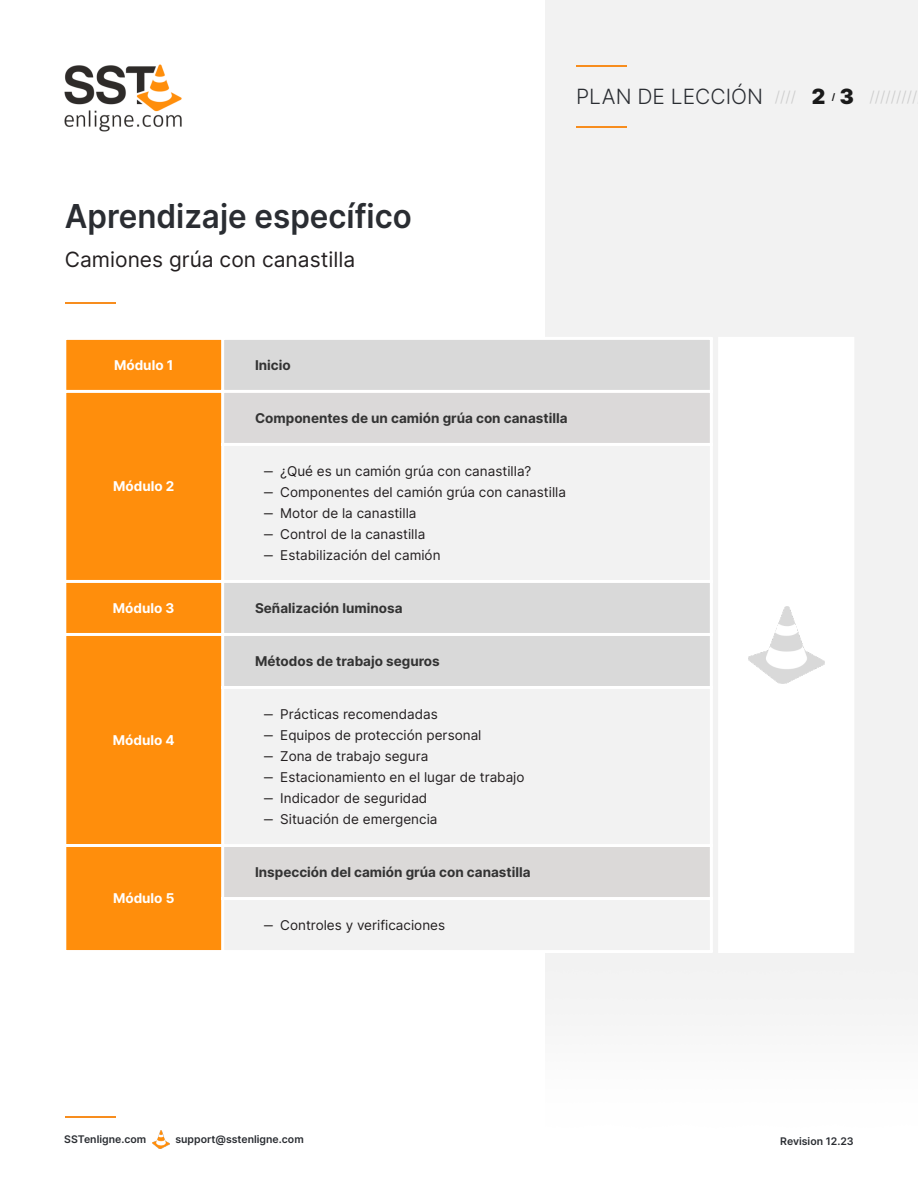
<style>
.page{position:relative;width:918px;height:1188px;background:#fff}
.page>*{position:absolute;margin:0;border:0;box-sizing:border-box;transform-origin:0 0}
.t1{font:600 33px "Inter";color:#2a2d32;scale:.95 1}
.t2{font:21px "Inter";color:#231f20}
.t3{font:300 21px "Inter";color:#2a2d32}
.t4{font:300 15px "Inter";color:#ccc}
.t5{font:13.5px/21px "Inter";color:#231f20}
.t6{font:700 13.5px "Inter";color:#333}
.t7{font:700 13.5px "Inter";color:#fff}
.t8{font:600 10.5px "Inter";color:#2a2d32}
.t9{font:700 9px "Inter";color:#1a1a1a}
.s1{font-size:15px;color:#ccc}
.s2{font-weight:900;color:#1a1a1a}
.s3{font-weight:900;font-size:21px;color:#1a1a1a}
</style>
<div class="page">
<div style="left:545px;top:0;width:373px;height:1016px;background:#f2f2f2"></div>
<hr style="left:576px;top:65px;width:50px;height:1px;background:#f78d1e">
<hr style="left:576px;top:126px;width:50px;height:1px;background:#f78d1e">
<img style="left:64px;top:64px;width:118px;height:68px">
<hr style="left:65px;top:1116px;width:50px;height:1px;background:#f78d1e">
<img style="left:152px;top:1131px;width:18px;height:17px">
<div style="left:718px;top:337px;width:136px;height:616px;background:#fff"></div>
<hr style="left:65px;top:302px;width:50px;height:2px;background:#f78d1e">
<div style="left:65px;top:338px;width:158px;height:614px;background:#ff8e0c"></div>
<div style="left:224px;top:340px;width:486px;height:50px;background:#d9d9d9"></div>
<div style="left:223px;top:391px;width:488px;height:53px;background:#dbd9d9"></div>
<svg style="left:224px;top:446px;width:486px;height:504px;fill:#f2f2f2"></svg>
<div style="left:223px;top:846px;width:488px;height:53px;background:#dbd9d8"></div>
<hr style="left:63px;top:338px;width:3px;height:614px;background:#fff">
<hr style="left:221px;top:338px;width:3px;height:614px;background:#fff">
<hr style="left:710px;top:338px;width:3px;height:614px;background:#fff">
<hr style="left:65px;top:337px;width:646px;height:3px;background:#fff">
<hr style="left:65px;top:390px;width:646px;height:3px;background:#fff">
<hr style="left:223px;top:443px;width:488px;height:3px;background:#fff">
<hr style="left:65px;top:580px;width:646px;height:3px;background:#fff">
<hr style="left:65px;top:633px;width:646px;height:3px;background:#fff">
<hr style="left:223px;top:686px;width:488px;height:3px;background:#fff">
<hr style="left:65px;top:844px;width:646px;height:3px;background:#fff">
<hr style="left:223px;top:897px;width:488px;height:3px;background:#fff">
<hr style="left:65px;top:950px;width:646px;height:3px;background:#fff">
<img style="left:749px;top:606px;width:75px;height:78px">
<h2 class="t3" style="left:576px;top:84px;width:251px">PLAN DE LECCIÓN <span class="s1">////</span> <span class="s2">2</span></h2>
<p class="t9" style="left:832px;top:91px;width:5px">/</p>
<p class="t4" style="left:840px;top:88px;width:79px"><span class="s3">3</span> /////////</p>
<h1 class="t1" style="left:65px;top:196px;width:367px">Aprendizaje específico</h1>
<h2 class="t2" style="left:65px;top:247px;width:292px">Camiones grúa con canastilla</h2>
<p class="t7" style="left:114px;top:357px;width:61px">Módulo 1</p>
<p class="t6" style="left:255px;top:357px;width:37px">Inicio</p>
<p class="t7" style="left:113px;top:478px;width:63px">Módulo 2</p>
<p class="t6" style="left:255px;top:410px;width:314px">Componentes de un camión grúa con canastilla</p>
<p class="t5" style="left:264px;top:460px;width:304px">‒ ¿Qué es un camión grúa con canastilla?<br>‒ Componentes del camión grúa con canastilla ‒ Motor de la canastilla<br>‒ Control de la canastilla<br>‒ Estabilización del camión</p>
<p class="t7" style="left:113px;top:600px;width:63px">Módulo 3</p>
<p class="t6" style="left:255px;top:600px;width:149px">Señalización luminosa</p>
<p class="t7" style="left:113px;top:732px;width:63px">Módulo 4</p>
<p class="t7" style="left:113px;top:890px;width:63px">Módulo 5</p>
<p class="t6" style="left:255px;top:653px;width:186px">Métodos de trabajo seguros</p>
<p class="t5" style="left:264px;top:703px;width:262px">‒ Prácticas recomendadas<br>‒ Equipos de protección personal<br>‒ Zona de trabajo segura<br>‒ Estacionamiento en el lugar de trabajo ‒ Indicador de seguridad<br>‒ Situación de emergencia</p>
<p class="t6" style="left:255px;top:864px;width:277px">Inspección del camión grúa con canastilla</p>
<p class="t5" style="left:264px;top:915px;width:183px">‒ Controles y verificaciones</p>
<p class="t8" style="left:64px;top:1132px;width:83px">SSTenligne.com</p>
<p class="t8" style="left:175px;top:1132px;width:130px">support@sstenligne.com</p>
<p class="t8" style="left:780px;top:1135px;width:75px">Revision 12.23</p>
</div>
